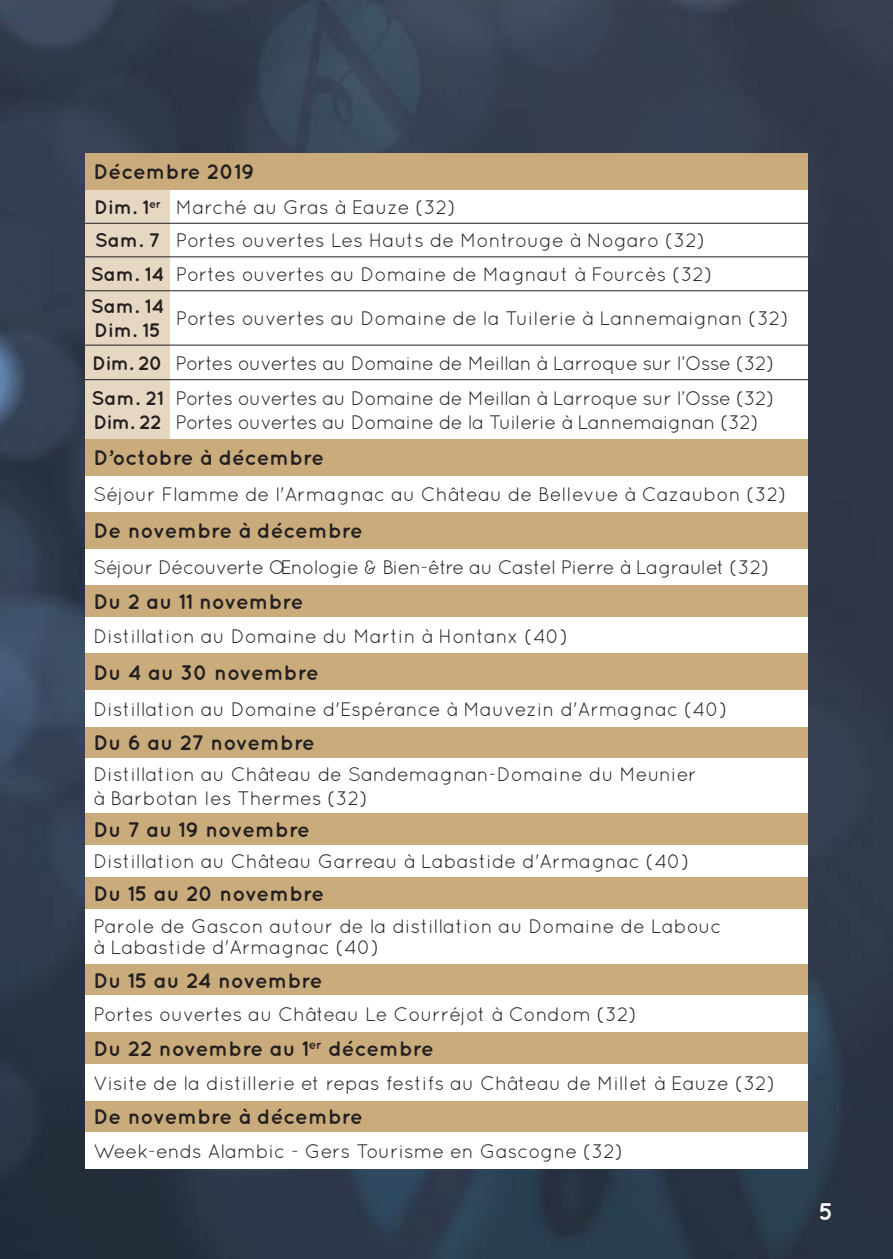
<style>
.page{position:relative;width:893px;height:1259px;background:#fff}
.page>*{position:absolute;margin:0;border:0;box-sizing:border-box;transform-origin:0 0}
.t1{font:700 24px "Quicksand";color:#fff}
.t2{font:700 21px "Quicksand";color:#231f20}
.t3{font:19.5px/33px "Quicksand";color:#231f20}
.t4{font:19.5px/35.7px "Quicksand";letter-spacing:-.025em;color:#231f20}
.t5{font:700 19.5px "Quicksand";letter-spacing:-.01em;color:#231f20}
.s1{font-weight:700}
</style>
<div class="page">
<img style="left:0;top:0;width:893px;height:1258px">
<div style="left:85px;top:153px;width:723px;height:37px;background:#caac7c"></div>
<div style="left:85px;top:190px;width:85px;height:33px;background:#e6d7c2"></div>
<div style="left:170px;top:190px;width:638px;height:33px;background:#fff"></div>
<div style="left:85px;top:223px;width:85px;height:34px;background:#e6d7c2"></div>
<div style="left:170px;top:223px;width:638px;height:34px;background:#fff"></div>
<div style="left:85px;top:257px;width:85px;height:34px;background:#e6d7c2"></div>
<div style="left:170px;top:257px;width:638px;height:34px;background:#fff"></div>
<div style="left:85px;top:291px;width:85px;height:54px;background:#e6d7c2"></div>
<div style="left:170px;top:291px;width:638px;height:54px;background:#fff"></div>
<div style="left:85px;top:345px;width:85px;height:35px;background:#e6d7c2"></div>
<div style="left:170px;top:345px;width:638px;height:35px;background:#fff"></div>
<div style="left:85px;top:380px;width:85px;height:59px;background:#e6d7c2"></div>
<div style="left:170px;top:380px;width:638px;height:59px;background:#fff"></div>
<div style="left:85px;top:439px;width:723px;height:37px;background:#caac7c"></div>
<div style="left:85px;top:476px;width:723px;height:36px;background:#fff"></div>
<div style="left:85px;top:512px;width:723px;height:37px;background:#caac7c"></div>
<div style="left:85px;top:549px;width:723px;height:36px;background:#fff"></div>
<div style="left:85px;top:585px;width:723px;height:32px;background:#caac7c"></div>
<div style="left:85px;top:617px;width:723px;height:37px;background:#fff"></div>
<div style="left:85px;top:654px;width:723px;height:36px;background:#caac7c"></div>
<div style="left:85px;top:690px;width:723px;height:36px;background:#fff"></div>
<div style="left:85px;top:726px;width:723px;height:32px;background:#caac7c"></div>
<div style="left:85px;top:758px;width:723px;height:55px;background:#fff"></div>
<div style="left:85px;top:813px;width:723px;height:32px;background:#caac7c"></div>
<div style="left:85px;top:845px;width:723px;height:32px;background:#fff"></div>
<div style="left:85px;top:877px;width:723px;height:32px;background:#caac7c"></div>
<div style="left:85px;top:909px;width:723px;height:55px;background:#fff"></div>
<div style="left:85px;top:964px;width:723px;height:31px;background:#caac7c"></div>
<div style="left:85px;top:995px;width:723px;height:37px;background:#fff"></div>
<div style="left:85px;top:1032px;width:723px;height:32px;background:#caac7c"></div>
<div style="left:85px;top:1064px;width:723px;height:36px;background:#fff"></div>
<div style="left:85px;top:1100px;width:723px;height:32px;background:#caac7c"></div>
<div style="left:85px;top:1132px;width:723px;height:37px;background:#fff"></div>
<hr style="left:85px;top:256px;width:723px;height:1px;background:#231f20">
<hr style="left:85px;top:290px;width:723px;height:1px;background:#231f20">
<hr style="left:85px;top:344px;width:723px;height:2px;background:#231f20">
<hr style="left:85px;top:379px;width:723px;height:1px;background:#231f20">
<hr style="left:85px;top:223px;width:723px;height:1px;background:#231f20">
<p class="t2" style="left:94px;top:164px;width:163px">Décembre 2019</p>
<p class="t3" style="left:91px;top:192px;width:623px"><span class="s1">Dim. 1</span><sup>er</sup> Marché au Gras à Eauze (32)<br><span class="s1">Sam. 7</span> Portes ouvertes Les Hauts de Montrouge à Nogaro (32)<br><span class="s1">Sam. 14</span> Portes ouvertes au Domaine de Magnaut à Fourcès (32)<br><span class="s1">Sam. 14</span></p>
<p class="t5" style="left:94px;top:323px;width:68px">Dim. 15</p>
<p class="t3" style="left:176px;top:303px;width:614px">Portes ouvertes au Domaine de la Tuilerie à Lannemaignan (32)</p>
<p class="t4" style="left:92px;top:346px;width:685px"><span class="s1">Dim. 20</span> Portes ouvertes au Domaine de Meillan à Larroque sur l’Osse (32)<br><span class="s1">Sam. 21</span></p>
<p class="t5" style="left:93px;top:415px;width:70px">Dim. 22</p>
<p class="t4" style="left:175px;top:388px;width:601px;line-height:23.4px">Portes ouvertes au Domaine de Meillan à Larroque sur l’Osse (32)<br>Portes ouvertes au Domaine de la Tuilerie à Lannemaignan (32)</p>
<p class="t2" style="left:94px;top:450px;width:232px">D’octobre à décembre</p>
<p class="t3" style="left:94px;top:479px;width:695px">Séjour Flamme de l'Armagnac au Château de Bellevue à Cazaubon (32)</p>
<p class="t2" style="left:94px;top:523px;width:271px">De novembre à décembre</p>
<p class="t4" style="left:94px;top:550px;width:678px">Séjour Découverte Œnologie &amp; Bien-être au Castel Pierre à Lagraulet (32)</p>
<p class="t2" style="left:94px;top:594px;width:212px">Du 2 au 11 novembre</p>
<p class="t3" style="left:94px;top:620px;width:476px">Distillation au Domaine du Martin à Hontanx (40)</p>
<p class="t2" style="left:94px;top:665px;width:227px">Du 4 au 30 novembre</p>
<p class="t3" style="left:94px;top:693px;width:636px">Distillation au Domaine d'Espérance à Mauvezin d'Armagnac (40)</p>
<p class="t2" style="left:94px;top:735px;width:223px">Du 6 au 27 novembre</p>
<p class="t3" style="left:94px;top:764px;width:605px;line-height:23.4px">Distillation au Château de Sandemagnan-Domaine du Meunier à Barbotan les Thermes (32)</p>
<p class="t2" style="left:94px;top:822px;width:218px">Du 7 au 19 novembre</p>
<p class="t3" style="left:94px;top:846px;width:597px">Distillation au Château Garreau à Labastide d'Armagnac (40)</p>
<p class="t2" style="left:94px;top:886px;width:232px">Du 15 au 20 novembre</p>
<p class="t3" style="left:94px;top:917px;width:630px;line-height:20.4px">Parole de Gascon autour de la distillation au Domaine de Labouc à Labastide d'Armagnac (40)</p>
<p class="t2" style="left:94px;top:972px;width:231px">Du 15 au 24 novembre</p>
<p class="t3" style="left:94px;top:998px;width:545px">Portes ouvertes au Château Le Courréjot à Condom (32)</p>
<p class="t2" style="left:94px;top:1041px;width:342px">Du 22 novembre au 1<sup>er</sup> décembre</p>
<p class="t3" style="left:94px;top:1067px;width:683px">Visite de la distillerie et repas festifs au Château de Millet à Eauze (32)</p>
<p class="t2" style="left:94px;top:1109px;width:271px">De novembre à décembre</p>
<p class="t3" style="left:94px;top:1135px;width:531px">Week-ends Alambic - Gers Tourisme en Gascogne (32)</p>
<p class="t1" style="left:819px;top:1203px;width:16px">5</p>
</div>
